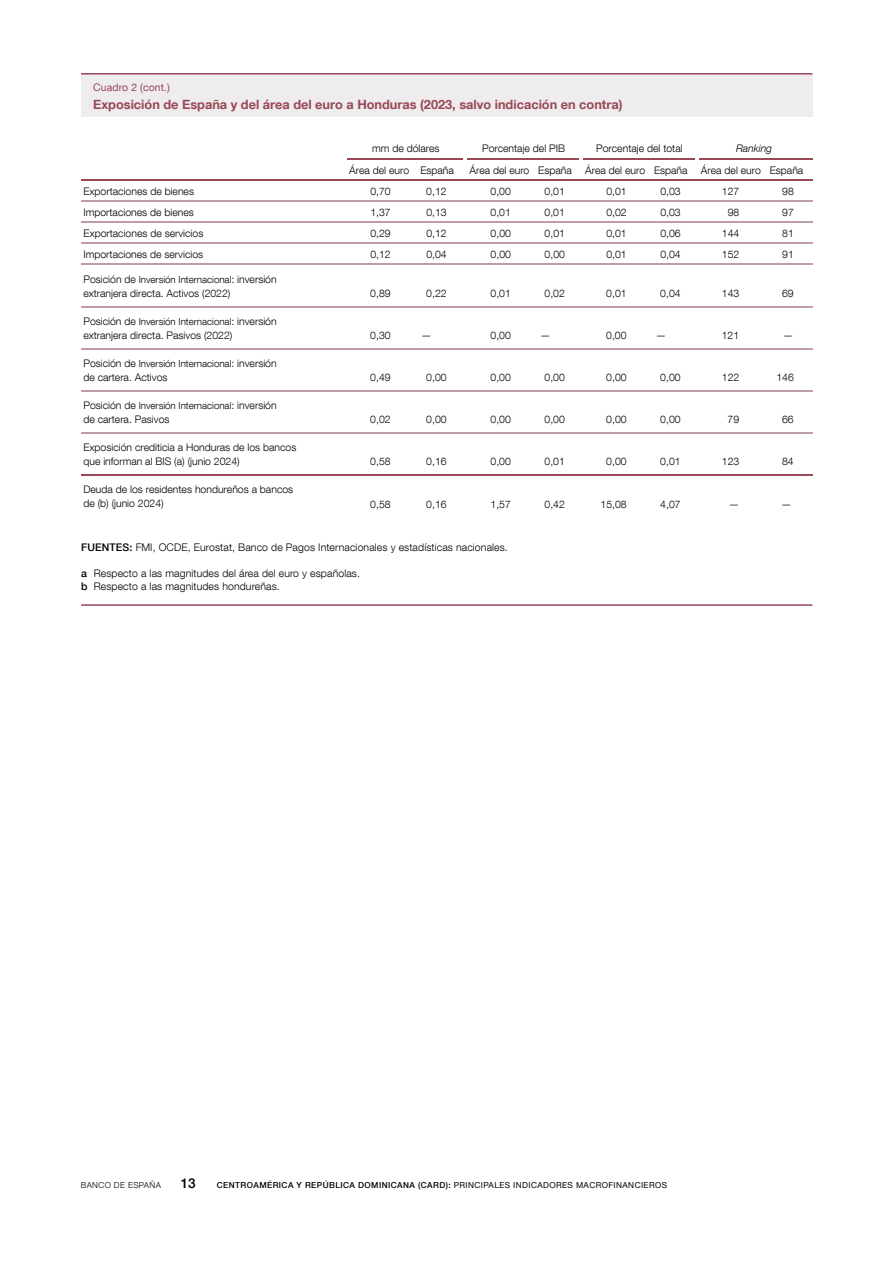
<style>
.page{position:relative;width:893px;height:1263px;background:#fff}
.page>*{position:absolute;margin:0;border:0;box-sizing:border-box;transform-origin:0 0}
.t1{font:500 13.5px "Bd E Neue Helvetica";color:#000}
.t2{font:700 12.75px "Bd E Neue Helvetica";color:#984856}
.t3{font:300 10.5px/13.8px "Bd E Neue Helvetica";color:#000}
.t4{font:10.5px "Bd E Neue Helvetica";letter-spacing:.01em;color:#984856}
.t5{font:italic 300 10.5px "Bd E Neue Helvetica";color:#000}
.t6{font:300 9.75px "Bd E Neue Helvetica";color:#000}
.t7{font:500 8.25px "Bd E Neue Helvetica";letter-spacing:.05em;color:#000}
.t8{font:300 8.25px "Bd E Neue Helvetica";letter-spacing:.05em;color:#000}
.s1{font-size:10.5px}
.s2{font-weight:500}
.s3{font-weight:400}
</style>
<div class="page">
<hr style="left:81px;top:604px;width:731px;height:2px;background:#984856">
<div style="left:81px;top:74px;width:731px;height:42px;background:#efeced"></div>
<hr style="left:81px;top:73px;width:731px;height:2px;background:#984856">
<hr style="left:347px;top:158px;width:116px;height:2px;background:#984856">
<hr style="left:467px;top:158px;width:112px;height:2px;background:#984856">
<hr style="left:583px;top:158px;width:111px;height:2px;background:#984856">
<hr style="left:699px;top:158px;width:113px;height:2px;background:#984856">
<hr style="left:81px;top:179px;width:731px;height:2px;background:#984856">
<hr style="left:81px;top:201px;width:731px;height:1px;background:#be9ea3">
<hr style="left:81px;top:222px;width:731px;height:1px;background:#be9ea3">
<hr style="left:81px;top:243px;width:731px;height:1px;background:#be9ea3">
<hr style="left:81px;top:264px;width:731px;height:1px;background:#be9ea3">
<hr style="left:81px;top:306px;width:731px;height:1px;background:#be9ea3">
<hr style="left:81px;top:348px;width:731px;height:1px;background:#be9ea3">
<hr style="left:81px;top:390px;width:731px;height:2px;background:#be9ea3">
<hr style="left:81px;top:432px;width:731px;height:2px;background:#be9ea3">
<hr style="left:81px;top:474px;width:731px;height:2px;background:#984856">
<p class="t4" style="left:93px;top:81px;width:78px">Cuadro 2 (cont.)</p>
<p class="t2" style="left:93px;top:96px;width:531px">Exposición de España y del área del euro a Honduras (2023, salvo indicación en contra)</p>
<p class="t3" style="left:372px;top:141px;width:69px">mm de dólares</p>
<p class="t3" style="left:482px;top:141px;width:84px">Porcentaje del PIB</p>
<p class="t3" style="left:596px;top:141px;width:88px">Porcentaje del total</p>
<p class="t5" style="left:736px;top:142px;width:37px">Ranking</p>
<p class="t3" style="left:349px;top:163px;width:106px">Área del euro España</p>
<p class="t3" style="left:469px;top:163px;width:104px">Área del euro España</p>
<p class="t3" style="left:585px;top:163px;width:104px">Área del euro España</p>
<p class="t3" style="left:701px;top:163px;width:104px">Área del euro España</p>
<p class="t3" style="left:83px;top:184px;width:112px">Exportaciones de bienes</p>
<p class="t3" style="left:370px;top:184px;width:22px">0,70</p>
<p class="t3" style="left:426px;top:184px;width:22px">0,12</p>
<p class="t3" style="left:491px;top:184px;width:22px">0,00</p>
<p class="t3" style="left:545px;top:184px;width:22px">0,01</p>
<p class="t3" style="left:606px;top:184px;width:22px">0,01</p>
<p class="t3" style="left:660px;top:184px;width:22px">0,03</p>
<p class="t3" style="left:722px;top:184px;width:19px">127</p>
<p class="t3" style="left:782px;top:184px;width:13px">98</p>
<p class="t3" style="left:83px;top:205px;width:112px">Importaciones de bienes</p>
<p class="t3" style="left:370px;top:205px;width:22px">1,37</p>
<p class="t3" style="left:426px;top:205px;width:22px">0,13</p>
<p class="t3" style="left:491px;top:205px;width:22px">0,01</p>
<p class="t3" style="left:545px;top:205px;width:22px">0,01</p>
<p class="t3" style="left:606px;top:205px;width:22px">0,02</p>
<p class="t3" style="left:660px;top:205px;width:22px">0,03</p>
<p class="t3" style="left:728px;top:205px;width:13px">98</p>
<p class="t3" style="left:782px;top:205px;width:13px">97</p>
<p class="t3" style="left:83px;top:226px;width:121px">Exportaciones de servicios</p>
<p class="t3" style="left:370px;top:226px;width:22px">0,29</p>
<p class="t3" style="left:426px;top:226px;width:22px">0,12</p>
<p class="t3" style="left:491px;top:226px;width:22px">0,00</p>
<p class="t3" style="left:545px;top:226px;width:22px">0,01</p>
<p class="t3" style="left:606px;top:226px;width:22px">0,01</p>
<p class="t3" style="left:660px;top:226px;width:22px">0,06</p>
<p class="t3" style="left:722px;top:226px;width:19px">144</p>
<p class="t3" style="left:782px;top:226px;width:13px">81</p>
<p class="t3" style="left:84px;top:247px;width:121px">Importaciones de servicios</p>
<p class="t3" style="left:370px;top:247px;width:22px">0,12</p>
<p class="t3" style="left:426px;top:247px;width:22px">0,04</p>
<p class="t3" style="left:491px;top:247px;width:22px">0,00</p>
<p class="t3" style="left:545px;top:247px;width:22px">0,00</p>
<p class="t3" style="left:606px;top:247px;width:22px">0,01</p>
<p class="t3" style="left:660px;top:247px;width:22px">0,04</p>
<p class="t3" style="left:722px;top:247px;width:19px">152</p>
<p class="t3" style="left:782px;top:247px;width:13px">91</p>
<p class="t6" style="left:84px;top:273px;width:195px"><span class="s1">Posición de</span> Inversión Internacional<span class="s1">: inversión</span></p>
<p class="t3" style="left:83px;top:286px;width:148px">extranjera directa. Activos (2022)</p>
<p class="t3" style="left:370px;top:286px;width:22px">0,89</p>
<p class="t3" style="left:426px;top:286px;width:22px">0,22</p>
<p class="t3" style="left:491px;top:286px;width:22px">0,01</p>
<p class="t3" style="left:545px;top:286px;width:22px">0,02</p>
<p class="t3" style="left:606px;top:286px;width:22px">0,01</p>
<p class="t3" style="left:660px;top:286px;width:22px">0,04</p>
<p class="t3" style="left:722px;top:286px;width:19px">143</p>
<p class="t3" style="left:782px;top:286px;width:13px">69</p>
<p class="t6" style="left:83px;top:315px;width:195px"><span class="s1">Posición de</span> Inversión Internacional<span class="s1">: inversión</span></p>
<p class="t3" style="left:83px;top:328px;width:150px">extranjera directa. Pasivos (2022)</p>
<p class="t3" style="left:370px;top:328px;width:22px">0,30</p>
<p class="t3" style="left:421px;top:328px;width:12px">—</p>
<p class="t3" style="left:491px;top:328px;width:22px">0,00</p>
<p class="t3" style="left:540px;top:328px;width:12px">—</p>
<p class="t3" style="left:606px;top:328px;width:22px">0,00</p>
<p class="t3" style="left:656px;top:328px;width:12px">—</p>
<p class="t3" style="left:722px;top:328px;width:19px">121</p>
<p class="t3" style="left:783px;top:328px;width:12px">—</p>
<p class="t6" style="left:83px;top:357px;width:195px"><span class="s1">Posición de</span> Inversión Internacional<span class="s1">: inversión</span></p>
<p class="t3" style="left:83px;top:370px;width:86px">de cartera. Activos</p>
<p class="t3" style="left:370px;top:370px;width:22px">0,49</p>
<p class="t3" style="left:426px;top:370px;width:22px">0,00</p>
<p class="t3" style="left:491px;top:370px;width:22px">0,00</p>
<p class="t3" style="left:545px;top:370px;width:22px">0,00</p>
<p class="t3" style="left:606px;top:370px;width:22px">0,00</p>
<p class="t3" style="left:660px;top:370px;width:22px">0,00</p>
<p class="t3" style="left:722px;top:370px;width:19px">122</p>
<p class="t3" style="left:776px;top:370px;width:19px">146</p>
<p class="t6" style="left:83px;top:400px;width:195px"><span class="s1">Posición de</span> Inversión Internacional<span class="s1">: inversión</span></p>
<p class="t3" style="left:83px;top:412px;width:88px">de cartera. Pasivos</p>
<p class="t3" style="left:370px;top:412px;width:22px">0,02</p>
<p class="t3" style="left:426px;top:412px;width:22px">0,00</p>
<p class="t3" style="left:491px;top:412px;width:22px">0,00</p>
<p class="t3" style="left:545px;top:412px;width:22px">0,00</p>
<p class="t3" style="left:606px;top:412px;width:22px">0,00</p>
<p class="t3" style="left:660px;top:412px;width:22px">0,00</p>
<p class="t3" style="left:728px;top:412px;width:13px">79</p>
<p class="t3" style="left:782px;top:412px;width:13px">66</p>
<p class="t3" style="left:83px;top:440px;width:214px">Exposición crediticia a Honduras de los bancos que informan al BIS (a) (junio 2024)</p>
<p class="t3" style="left:370px;top:455px;width:22px">0,58</p>
<p class="t3" style="left:426px;top:455px;width:22px">0,16</p>
<p class="t3" style="left:491px;top:455px;width:22px">0,00</p>
<p class="t3" style="left:545px;top:455px;width:22px">0,01</p>
<p class="t3" style="left:606px;top:455px;width:22px">0,00</p>
<p class="t3" style="left:660px;top:455px;width:22px">0,01</p>
<p class="t3" style="left:722px;top:455px;width:19px">123</p>
<p class="t3" style="left:782px;top:455px;width:13px">84</p>
<p class="t3" style="left:83px;top:482px;width:211px">Deuda de los residentes hondureños a bancos de (b) (junio 2024)</p>
<p class="t3" style="left:370px;top:497px;width:22px">0,58</p>
<p class="t3" style="left:426px;top:497px;width:22px">0,16</p>
<p class="t3" style="left:491px;top:497px;width:22px">1,57</p>
<p class="t3" style="left:545px;top:497px;width:22px">0,42</p>
<p class="t3" style="left:600px;top:497px;width:28px">15,08</p>
<p class="t3" style="left:660px;top:497px;width:22px">4,07</p>
<p class="t3" style="left:729px;top:497px;width:12px">—</p>
<p class="t3" style="left:781px;top:497px;width:12px">—</p>
<p class="t3" style="left:81px;top:540px;width:428px"><span class="s2">FUENTES:</span> FMI, OCDE, Eurostat, Banco de Pagos Internacionales y estadísticas nacionales.</p>
<p class="t3" style="left:81px;top:567px;width:280px;line-height:12.6px"><span class="s2">a</span> Respecto a las magnitudes del área del euro y españolas. <span class="s2">b</span> Respecto a las magnitudes hondureñas.</p>
<p class="t8" style="left:81px;top:1180px;width:82px">BANCO DE ESPAÑA</p>
<p class="t1" style="left:181px;top:1175px;width:16px">13</p>
<p class="t7" style="left:217px;top:1180px;width:452px">CENTROAMÉRICA Y REPÚBLICA DOMINICANA (CARD): <span class="s3">PRINCIPALES INDICADORES MACROFINANCIEROS</span></p>
</div>
